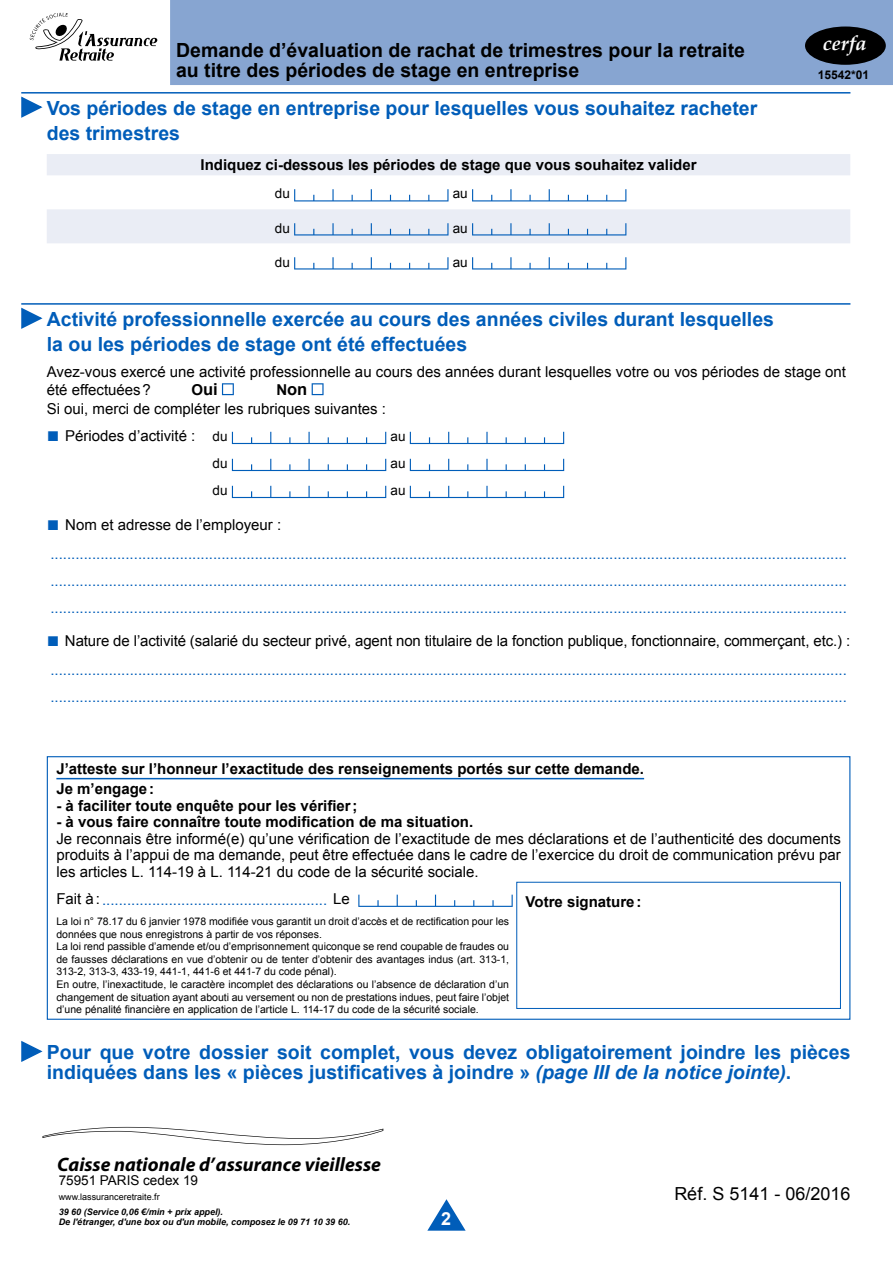
<style>
.page{position:relative;width:893px;height:1263px;background:#fff}
.page>*{position:absolute;margin:0;border:0;box-sizing:border-box;transform-origin:0 0}
.t1{font:italic 700 20.25px "Palatino Linotype";color:#fff}
.t2{font:700 19.5px/24.8px "Arial";color:#005db9}
.t3{font:700 19.5px/19.5px "Arial";color:#000}
.t4{font:italic 700 19.5px "Myriad Pro";color:#000}
.t5{font:18px "Arial";color:#000}
.t6{font:700 18px "Arial";color:#fff}
.t7{font:700 16.5px "Arial";color:#000}
.t8{font:15px/28.5px "Arial";letter-spacing:-.01em;color:#005db9}
.t9{font:15px/16.5px "Arial";color:#000}
.t10{font:700 15px/20.7px "Arial";color:#000}
.t11{font:13.5px "Arial";color:#000}
.t12{font:700 12px "Arial";color:#000}
.t13{font:10.5px/12.6px "Arial";color:#000}
.t14{font:italic 700 9px/10.5px "Arial";color:#000}
.t15{font:9px "Arial";color:#000}
.s1{font-size:15px}
.s2{font-size:21px;color:#005db9}
.s3{font-size:13.5px}
.s4{font-size:21px}
.s5{color:#000}
.s6{font-style:italic}
</style>
<div class="page">
<svg style="left:30px;top:13px;width:128px;height:48px"></svg>
<svg style="left:43px;top:1127px;width:340px;height:18px"></svg>
<div style="left:170px;top:0;width:723px;height:85px;background:#87a5d1"></div>
<div style="left:805px;top:27px;width:81px;height:38px;background:#000;border-radius:50%"></div>
<svg style="left:427px;top:1199px;width:39px;height:32px"></svg>
<hr style="left:21px;top:92px;width:829px;height:2px;background:#005db9">
<hr style="left:21px;top:303px;width:829px;height:2px;background:#005db9">
<svg style="left:21px;top:96px;width:22px;height:22px"></svg>
<svg style="left:47px;top:154px;width:803px;height:89px;fill:#eaedf5"></svg>
<svg style="left:294px;top:189px;width:154px;height:12px"></svg>
<svg style="left:472px;top:189px;width:154px;height:12px"></svg>
<div style="left:290px;top:223px;width:163px;height:12px;background:#eaedf5"></div>
<svg style="left:294px;top:223px;width:154px;height:12px"></svg>
<div style="left:468px;top:223px;width:163px;height:12px;background:#eaedf5"></div>
<svg style="left:472px;top:223px;width:154px;height:12px"></svg>
<svg style="left:294px;top:257px;width:154px;height:12px"></svg>
<svg style="left:472px;top:257px;width:154px;height:12px"></svg>
<svg style="left:21px;top:307px;width:22px;height:22px"></svg>
<svg style="left:221px;top:383px;width:1px;height:12px"></svg>
<svg style="left:222px;top:383px;width:12px;height:12px"></svg>
<svg style="left:312px;top:383px;width:12px;height:12px"></svg>
<svg style="left:232px;top:432px;width:154px;height:12px"></svg>
<svg style="left:410px;top:432px;width:154px;height:12px"></svg>
<svg style="left:232px;top:459px;width:154px;height:12px"></svg>
<svg style="left:410px;top:459px;width:154px;height:12px"></svg>
<svg style="left:232px;top:486px;width:154px;height:12px"></svg>
<svg style="left:410px;top:486px;width:154px;height:12px"></svg>
<hr style="left:56px;top:778px;width:588px;height:1px;background:#005db9">
<svg style="left:358px;top:895px;width:155px;height:12px"></svg>
<div style="left:516px;top:882px;width:325px;height:127px;border:1px solid #005db9"></div>
<div style="left:47px;top:756px;width:803px;height:264px;border:1px solid #005db9"></div>
<svg style="left:21px;top:1040px;width:22px;height:22px"></svg>
<h2 class="t3" style="left:176px;top:41px;width:570px">Demande d’évaluation de rachat de trimestres pour la retraite au titre des périodes de stage en entreprise</h2>
<h1 class="t1" style="left:823px;top:29px;width:45px">cerfa</h1>
<p class="t12" style="left:818px;top:67px;width:53px">15542*01</p>
<h2 class="t2" style="left:47px;top:96px;width:712px">Vos périodes de stage en entreprise pour lesquelles vous souhaitez racheter des trimestres</h2>
<p class="t10" style="left:201px;top:155px;width:498px">Indiquez ci-dessous les périodes de stage que vous souhaitez valider</p>
<p class="t11" style="left:275px;top:185px;width:17px">du</p>
<p class="t11" style="left:453px;top:185px;width:17px">au</p>
<p class="t11" style="left:275px;top:219px;width:17px">du</p>
<p class="t11" style="left:453px;top:219px;width:17px">au</p>
<p class="t11" style="left:275px;top:253px;width:17px">du</p>
<p class="t11" style="left:453px;top:253px;width:17px">au</p>
<h2 class="t2" style="left:47px;top:307px;width:729px">Activité professionnelle exercée au cours des années civiles durant lesquelles la ou les périodes de stage ont été effectuées</h2>
<p class="t9" style="left:47px;top:363px;width:801px;line-height:18px">Avez-vous exercé une activité professionnelle au cours des années durant lesquelles votre ou vos périodes de stage ont été effectuées?</p>
<p class="t7" style="left:191px;top:378px;width:28px"><span class="s1">O</span>ui</p>
<p class="t7" style="left:276px;top:378px;width:32px"><span class="s1">N</span>on</p>
<p class="t9" style="left:47px;top:401px;width:341px">Si oui, merci de compléter les rubriques suivantes :</p>
<p class="t9" style="left:47px;top:428px;width:182px"><span class="s2">■</span> Périodes d’activité : <span class="s3">du</span></p>
<p class="t11" style="left:391px;top:427px;width:17px">au</p>
<p class="t11" style="left:213px;top:454px;width:17px">du</p>
<p class="t11" style="left:391px;top:454px;width:17px">au</p>
<p class="t11" style="left:213px;top:481px;width:17px">du</p>
<p class="t11" style="left:391px;top:481px;width:17px">au</p>
<p class="t8" style="left:47px;top:511px;width:802px"><span class="s4">■</span> <span class="s5">Nom et adresse de l’employeur : </span>...............................................................................................................................................................................................</p>
<p class="t8" style="left:50px;top:567px;width:798px;line-height:27px">............................................................................................................................................................................................... ...............................................................................................................................................................................................</p>
<p class="t8" style="left:47px;top:627px;width:805px"><span class="s4">■</span> <span class="s5">Nature de l’activité (salarié du secteur privé, agent non titulaire de la fonction publique, fonctionnaire, commerçant, etc.) : </span>...............................................................................................................................................................................................</p>
<p class="t8" style="left:50px;top:682px;width:798px">...............................................................................................................................................................................................</p>
<p class="t10" style="left:56px;top:758px;width:589px">J’atteste sur l’honneur l’exactitude des renseignements portés sur cette demande.<br>Je m’engage:</p>
<p class="t10" style="left:56px;top:796px;width:303px">- à faciliter toute enquête pour les vérifier;</p>
<p class="t10" style="left:56px;top:812px;width:418px">- à vous faire connaître toute modification de ma situation.</p>
<p class="t9" style="left:56px;top:830px;width:786px;text-align:justify">Je reconnais être informé(e) qu’une vérification de l’exactitude de mes déclarations et de l’authenticité des documents produits à l’appui de ma demande, peut être effectuée dans le cadre de l’exercice du droit de communication prévu par les articles L. 114-19 à L. 114-21 du code de la sécurité sociale.</p>
<p class="t8" style="left:56px;top:886px;width:295px"><span class="s5">Fait à:</span> ...................................................... <span class="s5">Le</span></p>
<p class="t10" style="left:526px;top:892px;width:117px">Votre signature:</p>
<p class="t13" style="left:56px;top:915px;width:454px">La loi n° 78.17 du 6 janvier 1978 modifiée vous garantit un droit d’accès et de rectification pour les données que nous enregistrons à partir de vos réponses.<br>La loi rend passible d’amende et/ou d’emprisonnement quiconque se rend coupable de fraudes ou de fausses déclarations en vue d’obtenir ou de tenter d’obtenir des avantages indus (art. 313-1, 313-2, 313-3, 433-19, 441-1, 441-6 et 441-7 du code pénal).<br>En outre, l’inexactitude, le caractère incomplet des déclarations ou l’absence de déclaration d’un changement de situation ayant abouti au versement ou non de prestations indues, peut faire l’objet d’une pénalité financière en application de l’article L. 114-17 du code de la sécurité sociale.</p>
<h2 class="t2" style="left:47px;top:1043px;width:805px;line-height:19.5px">Pour que votre dossier soit complet, vous devez obligatoirement joindre les pièces indiquées dans les « pièces justificatives à joindre » <span class="s6">(page III de la notice jointe)</span>.</h2>
<h2 class="t4" style="left:57px;top:1151px;width:325px">Caisse nationale d’assurance vieillesse</h2>
<p class="t11" style="left:59px;top:1171px;width:141px">75951 PARIS cedex 19</p>
<p class="t15" style="left:59px;top:1191px;width:103px">www.lassuranceretraite.fr</p>
<p class="t14" style="left:59px;top:1207px;width:293px">39 60 (Service 0,06 €/min + prix appel).<br>De l'étranger, d'une box ou d'un mobile, composez le 09 71 10 39 60.</p>
<p class="t6" style="left:441px;top:1206px;width:12px">2</p>
<p class="t5" style="left:674px;top:1181px;width:178px">Réf. S 5141 - 06/2016</p>
</div>
